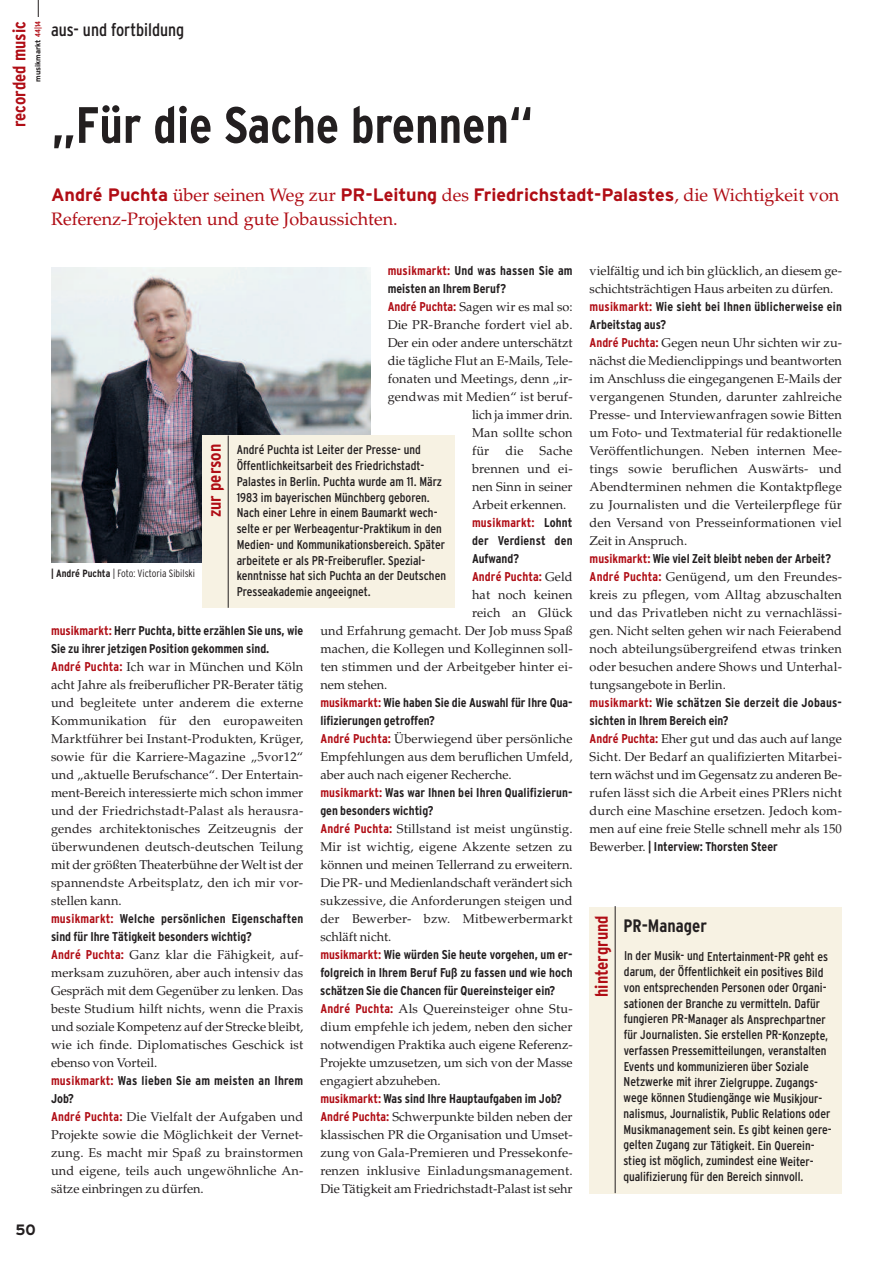
<style>
.page{position:relative;width:893px;height:1263px;background:#fff}
.page>*{position:absolute;margin:0;border:0;box-sizing:border-box;transform-origin:0 0}
.t1{font:700 condensed 51px "Interstate";color:#231f20}
.t2{font:700 18px "Interstate";color:#b00d15}
.t3{font:18px "Palatino LT Pro";color:#b00d15}
.t4{font:700 condensed 18px "Interstate";color:#b00d15}
.t5{font:condensed 18px "Interstate";color:#231f20}
.t6{font:700 condensed 18px "Interstate";color:#231f20}
.t7{font:700 15px "Interstate";color:#231f20}
.t8{font:12.75px/18px "Palatino LT Pro";letter-spacing:.005em;color:#231f20;text-align:justify}
.t9{font:condensed 12.75px/15.8px "Interstate";color:#231f20}
.t10{font:700 condensed 12.75px/18px "Interstate";color:#231f20}
.t11{font:300 condensed 10.5px "Interstate";color:#231f20}
.t12{font:700 7.5px "Interstate";color:#231f20}
.s1{font-stretch:condensed;color:#b00d15}
.s2{font-family:"Palatino LT Pro";font-weight:400}
.s3{color:#b00d15}
.s4{font-family:"Interstate";font-weight:700;font-stretch:condensed;color:#b00d15}
.s5{font-family:"Palatino LT Pro";font-weight:400;font-stretch:normal}
.s6{font-weight:700}
</style>
<div class="page">
<img style="left:51px;top:268px;width:320px;height:295px">
<div style="left:203px;top:436px;width:252px;height:172px;background:#f7f2e3"></div>
<hr style="left:228px;top:436px;width:1px;height:172px;background:#231f20">
<div style="left:590px;top:907px;width:252px;height:286px;background:#f7f2e3"></div>
<hr style="left:615px;top:906px;width:1px;height:287px;background:#231f20">
<svg style="left:38px;top:0;width:1px;height:17px"></svg>
<p class="t12" style="left:34px;top:82px;width:62px;rotate:-90deg">musikmarkt <span class="s1">44|14</span></p>
<h2 class="t4" style="left:9px;top:127px;width:107px;rotate:-90deg">recorded music</h2>
<h2 class="t5" style="left:51px;top:19px;width:135px">aus- und fortbildung</h2>
<h1 class="t1" style="left:51px;top:95px;width:484px">„Für die Sache brennen“</h1>
<h2 class="t2" style="left:51px;top:184px;width:790px">André Puchta <span class="s2">über seinen Weg zur</span> PR-Leitung <span class="s2">des</span> Friedrichstadt-Palastes<span class="s2">, die Wichtigkeit von</span></h2>
<h2 class="t3" style="left:51px;top:212px;width:348px">Referenz-Projekten und gute Jobaussichten.</h2>
<p class="t7" style="left:15px;top:1220px;width:22px">50</p>
<p class="t10" style="left:388px;top:262px;width:186px"><span class="s3">musikmarkt:</span> Und was hassen Sie am meisten an Ihrem Beruf?</p>
<p class="t8" style="left:388px;top:299px;width:186px"><span class="s4">André Puchta:</span> Sagen wir es mal so:</p>
<p class="t8" style="left:388px;top:317px;width:186px">Die PR-Branche fordert viel ab.</p>
<p class="t8" style="left:388px;top:335px;width:186px">Der ein oder andere unterschätzt</p>
<p class="t8" style="left:388px;top:353px;width:186px">die tägliche Flut an E-Mails, Tele-</p>
<p class="t8" style="left:388px;top:371px;width:186px">fonaten und Meetings, denn „ir-</p>
<p class="t8" style="left:388px;top:389px;width:186px">gendwas mit Medien“ ist beruf-</p>
<p class="t8" style="left:472px;top:407px;width:102px">lich ja immer drin.</p>
<p class="t8" style="left:472px;top:425px;width:102px">Man sollte schon</p>
<p class="t8" style="left:472px;top:443px;width:19px">für</p>
<p class="t8" style="left:505px;top:443px;width:19px">die</p>
<p class="t9" style="left:237px;top:442px;width:211px">André Puchta ist Leiter der Presse- und Öffentlichkeitsarbeit des Friedrichstadt-Palastes in Berlin. Puchta wurde am 11. März 1983 im bayerischen Münchberg geboren.<br>Nach einer Lehre in einem Baumarkt wech&shy;selte er per Werbeagentur-Praktikum in den Medien- und Kommunikationsbereich. Später arbeitete er als PR-Freiberufler. Spezial&shy;kenntnisse hat sich Puchta an der Deutschen Presseakademie angeeignet.</p>
<h2 class="t4" style="left:204px;top:517px;width:75px;rotate:-90deg">zur person</h2>
<p class="t8" style="left:472px;top:443px;width:102px;text-indent:68px">Sache brennen und ei&shy;nen Sinn in seiner Arbeit erkennen.</p>
<p class="t10" style="left:472px;top:514px;width:102px"><span class="s3">musikmarkt:</span> Lohnt der Verdienst den<br>Aufwand?<br><span class="s3">André Puchta:</span> <span class="s5">Geld</span></p>
<p class="t8" style="left:472px;top:587px;width:102px">hat noch keinen</p>
<p class="t8" style="left:472px;top:605px;width:102px">reich an Glück</p>
<p class="t8" style="left:320px;top:623px;width:254px">und Erfahrung gemacht. Der Job muss Spaß</p>
<p class="t8" style="left:320px;top:641px;width:254px">machen, die Kollegen und Kolleginnen soll-</p>
<p class="t8" style="left:320px;top:659px;width:254px">ten stimmen und der Arbeitgeber hinter ei-</p>
<p class="t8" style="left:320px;top:677px;width:69px">nem stehen.</p>
<p class="t10" style="left:320px;top:694px;width:254px"><span class="s3">musikmarkt:</span> Wie haben Sie die Auswahl für Ihre Qua&shy;lifizierungen getroffen?</p>
<p class="t8" style="left:320px;top:731px;width:254px"><span class="s4">André Puchta:</span> Überwiegend über persönliche Empfehlungen aus dem beruflichen Umfeld, aber auch nach eigener Recherche.</p>
<p class="t10" style="left:320px;top:784px;width:254px"><span class="s3">musikmarkt:</span> Was war Ihnen bei Ihren Qualifizierun&shy;gen besonders wichtig?</p>
<p class="t8" style="left:320px;top:821px;width:254px"><span class="s4">André Puchta:</span> Stillstand ist meist ungünstig.<br>Mir ist wichtig, eigene Akzente setzen zu können und meinen Tellerrand zu erweitern.<br>Die PR- und Medienlandschaft verändert sich sukzessive, die Anforderungen steigen und der Bewerber- bzw. Mitbewerbermarkt schläft nicht.</p>
<p class="t10" style="left:320px;top:946px;width:254px;text-align:justify"><span class="s3">musikmarkt:</span> Wie würden Sie heute vorgehen, um er&shy;folgreich in Ihrem Beruf Fuß zu fassen und wie hoch schätzen Sie die Chancen für Quereinsteiger ein?</p>
<p class="t8" style="left:320px;top:1001px;width:254px"><span class="s4">André Puchta:</span> Als Quereinsteiger ohne Stu&shy;dium empfehle ich jedem, neben den sicher notwendigen Praktika auch eigene Referenz-Projekte umzusetzen, um sich von der Masse engagiert abzuheben.</p>
<p class="t10" style="left:320px;top:1090px;width:243px"><span class="s3">musikmarkt:</span> Was sind Ihre Hauptaufgaben im Job?</p>
<p class="t8" style="left:320px;top:1109px;width:254px"><span class="s4">André Puchta:</span> Schwerpunkte bilden neben der klassischen PR die Organisation und Umset&shy;zung von Gala-Premieren und Pressekonfe&shy;renzen inklusive Einladungsmanagement.<br>Die Tätigkeit am Friedrichstadt-Palast ist sehr</p>
<p class="t11" style="left:51px;top:567px;width:146px"><span class="s6">| André Puchta</span> | Foto: Victoria Sibilski</p>
<p class="t10" style="left:51px;top:622px;width:254px"><span class="s3">musikmarkt:</span> Herr Puchta, bitte erzählen Sie uns, wie<br>Sie zu ihrer jetzigen Position gekommen sind.</p>
<p class="t8" style="left:51px;top:659px;width:254px"><span class="s4">André Puchta:</span> Ich war in München und Köln acht Jahre als freiberuflicher PR-Berater tätig und begleitete unter anderem die externe Kommunikation für den europaweiten Marktführer bei Instant-Produkten, Krüger, sowie für die Karriere-Magazine „5vor12“ und „aktuelle Berufschance“. Der Entertain&shy;ment-Bereich interessierte mich schon immer und der Friedrichstadt-Palast als herausra&shy;gendes architektonisches Zeitzeugnis der überwundenen deutsch-deutschen Teilung mit der größten Theaterbühne der Welt ist der spannendste Arbeitsplatz, den ich mir vor&shy;stellen kann.</p>
<p class="t10" style="left:51px;top:910px;width:254px"><span class="s3">musikmarkt:</span> Welche persönlichen Eigenschaften sind für Ihre Tätigkeit besonders wichtig?</p>
<p class="t8" style="left:51px;top:947px;width:254px"><span class="s4">André Puchta:</span> Ganz klar die Fähigkeit, auf&shy;merksam zuzuhören, aber auch intensiv das Gespräch mit dem Gegenüber zu lenken. Das beste Studium hilft nichts, wenn die Praxis und soziale Kompetenz auf der Strecke bleibt, wie ich finde. Diplomatisches Geschick ist ebenso von Vorteil.</p>
<p class="t10" style="left:51px;top:1072px;width:254px"><span class="s3">musikmarkt:</span> Was lieben Sie am meisten an Ihrem<br>Job?</p>
<p class="t8" style="left:51px;top:1109px;width:254px"><span class="s4">André Puchta:</span> Die Vielfalt der Aufgaben und Projekte sowie die Möglichkeit der Vernet&shy;zung. Es macht mir Spaß zu brainstormen und eigene, teils auch ungewöhnliche An&shy;sätze einbringen zu dürfen.</p>
<p class="t8" style="left:590px;top:263px;width:254px">vielfältig und ich bin glücklich, an diesem ge&shy;schichtsträchtigen Haus arbeiten zu dürfen.</p>
<p class="t10" style="left:590px;top:298px;width:254px"><span class="s3">musikmarkt:</span> Wie sieht bei Ihnen üblicherweise ein<br>Arbeitstag aus?</p>
<p class="t8" style="left:590px;top:335px;width:254px"><span class="s4">André Puchta:</span> Gegen neun Uhr sichten wir zu&shy;nächst die Medienclippings und beantworten im Anschluss die eingegangenen E-Mails der vergangenen Stunden, darunter zahlreiche Presse- und Interviewanfragen sowie Bitten um Foto- und Textmaterial für redaktionelle Veröffentlichungen. Neben internen Mee&shy;tings sowie beruflichen Auswärts- und Abendterminen nehmen die Kontaktpflege zu Journalisten und die Verteilerpflege für den Versand von Presseinformationen viel Zeit in Anspruch.</p>
<p class="t10" style="left:590px;top:550px;width:243px"><span class="s3">musikmarkt:</span> Wie viel Zeit bleibt neben der Arbeit?</p>
<p class="t8" style="left:590px;top:569px;width:254px"><span class="s4">André Puchta:</span> Genügend, um den Freundes&shy;kreis zu pflegen, vom Alltag abzuschalten und das Privatleben nicht zu vernachlässi&shy;gen. Nicht selten gehen wir nach Feierabend noch abteilungsübergreifend etwas trinken oder besuchen andere Shows und Unterhal&shy;tungsangebote in Berlin.</p>
<p class="t10" style="left:590px;top:694px;width:254px"><span class="s3">musikmarkt:</span> Wie schätzen Sie derzeit die Jobaus&shy;sichten in Ihrem Bereich ein?</p>
<p class="t8" style="left:590px;top:731px;width:254px"><span class="s4">André Puchta:</span> Eher gut und das auch auf lange Sicht. Der Bedarf an qualifizierten Mitarbei&shy;tern wächst und im Gegensatz zu anderen Be&shy;rufen lässt sich die Arbeit eines PRlers nicht durch eine Maschine ersetzen. Jedoch kom&shy;men auf eine freie Stelle schnell mehr als 150</p>
<p class="t10" style="left:590px;top:838px;width:190px"><span class="s5">Bewerber.</span> | Interview: Thorsten Steer</p>
<h2 class="t4" style="left:591px;top:997px;width:83px;rotate:-90deg">hintergrund</h2>
<h2 class="t6" style="left:624px;top:915px;width:85px">PR-Manager</h2>
<p class="t9" style="left:623px;top:948px;width:210px">In der Musik- und Entertainment-PR geht es darum, der Öffentlichkeit ein positives Bild von entsprechenden Personen oder Organi&shy;sationen der Branche zu vermitteln. Dafür fungieren PR-Manager als Ansprechpartner für Journalisten. Sie erstellen PR-Konzepte, verfassen Pressemitteilungen, veranstalten Events und kommunizieren über Soziale Netzwerke mit ihrer Zielgruppe. Zugangs&shy;wege können Studiengänge wie Musikjour&shy;nalismus, Journalistik, Public Relations oder Musikmanagement sein. Es gibt keinen gere&shy;gelten Zugang zur Tätigkeit. Ein Querein&shy;stieg ist möglich, zumindest eine Weiter&shy;qualifizierung für den Bereich sinnvoll.</p>
</div>
